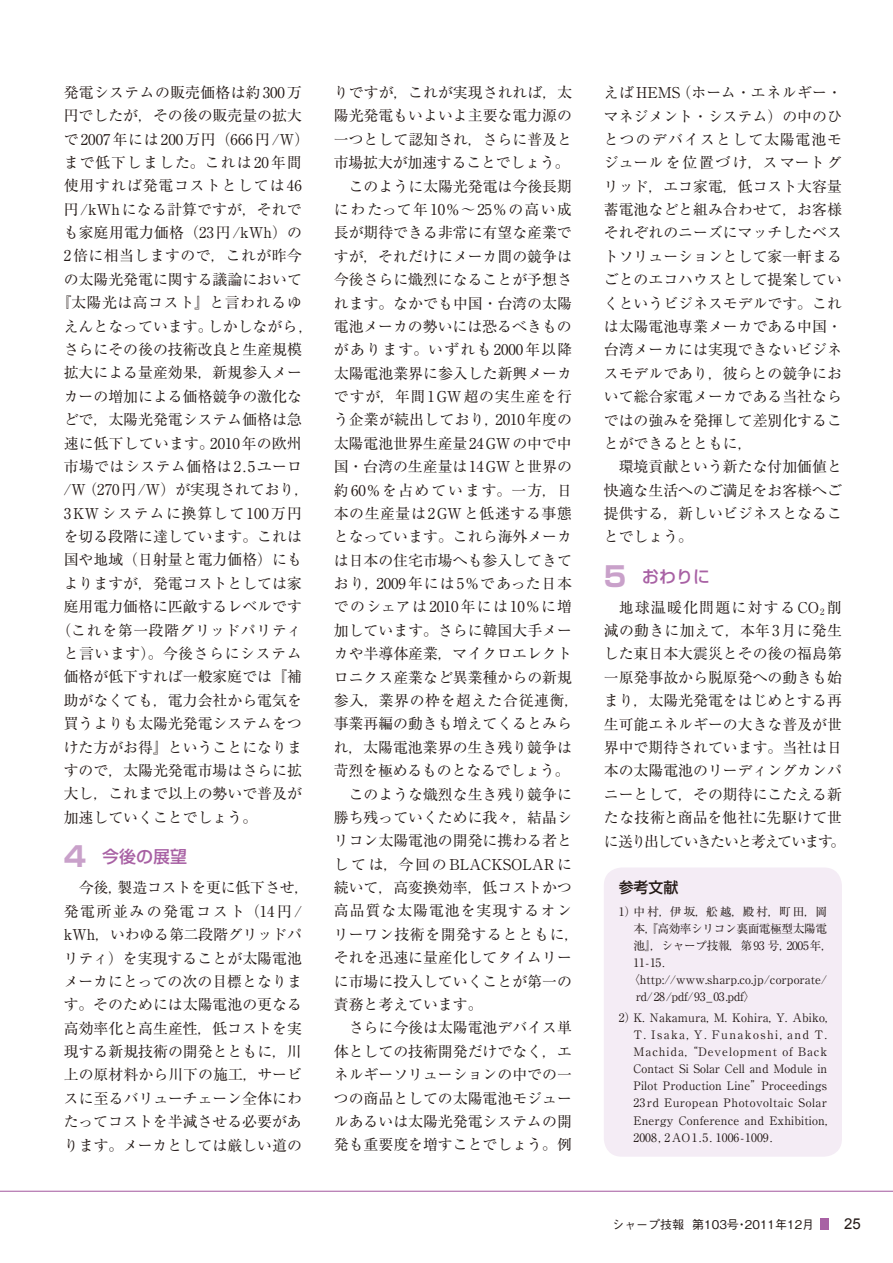
<style>
.page{position:relative;width:893px;height:1263px;background:#fff}
.page>*{position:absolute;margin:0;border:0;box-sizing:border-box;transform-origin:0 0}
.t1{font:500 16.95px "Shin Go Pro";color:#a861a4}
.t2{font:15px "Arial";color:#231916}
.t3{font:14.85px/23.4px "Ryumin Pro";color:#231916;text-align:justify}
.t4{font:14.85px "Ryumin Pro";letter-spacing:.035em;color:#231916}
.t5{font:14.85px "Ryumin Pro";letter-spacing:.04em;color:#231916}
.t6{font:14.85px "Ryumin Pro";letter-spacing:.09em;color:#231916}
.t7{font:14.85px "Ryumin Pro";letter-spacing:.065em;color:#231916}
.t8{font:14.85px "Ryumin Pro";letter-spacing:.045em;color:#231916}
.t9{font:14.85px "Ryumin Pro";letter-spacing:.05em;color:#231916}
.t10{font:14.85px "Ryumin Pro";letter-spacing:.03em;color:#231916}
.t11{font:14.85px "Ryumin Pro";letter-spacing:.085em;color:#231916}
.t12{font:14.85px "Ryumin Pro";letter-spacing:.13em;color:#231916}
.t13{font:14.85px "Ryumin Pro";letter-spacing:.08em;color:#231916}
.t14{font:14.85px "Ryumin Pro";letter-spacing:.075em;color:#231916}
.t15{font:500 14.85px "Shin Go Pro";color:#231916}
.t16{font:500 12px "Gothic BBB Pro";color:#231916}
.t17{font:11.7px/17px "Ryumin Pro";letter-spacing:.005em;color:#231916;text-align:justify}
.t18{font:11.7px "Ryumin Pro";letter-spacing:-.035em;color:#231916}
.s1{font-weight:700;font-size:27.6px;color:#c9a1ca}
</style>
<div class="page">
<div style="left:821px;top:1218px;width:8px;height:12px;background:#a861a4"></div>
<hr style="left:0;top:1191px;width:893px;height:1px;background:#a861a4">
<div style="left:604px;top:867px;width:238px;height:290px;background:#f4ecf5;border-radius:18px"></div>
<p class="t3" style="left:64px;top:80px;width:240px">発電システムの販売価格は約300万</p>
<p class="t3" style="left:64px;top:103px;width:240px">円でしたが，その後の販売量の拡大</p>
<p class="t5" style="left:64px;top:127px;width:247px">で2007年には200万円（666円/W）</p>
<p class="t13" style="left:64px;top:151px;width:240px">まで低下しました。これは20年間</p>
<p class="t14" style="left:64px;top:174px;width:240px">使用すれば発電コストとしては46</p>
<p class="t3" style="left:64px;top:196px;width:240px">円/kWhになる計算ですが，それで</p>
<p class="t3" style="left:64px;top:220px;width:240px">も家庭用電力価格（23円/kWh）の</p>
<p class="t4" style="left:64px;top:244px;width:240px">2倍に相当しますので，これが昨今</p>
<p class="t3" style="left:64px;top:267px;width:240px">の太陽光発電に関する議論において</p>
<p class="t4" style="left:56px;top:291px;width:247px">『太陽光は高コスト』と言われるゆ</p>
<p class="t3" style="left:64px;top:313px;width:240px">えんとなっています。しかしながら,</p>
<p class="t3" style="left:64px;top:337px;width:240px">さらにその後の技術改良と生産規模</p>
<p class="t3" style="left:64px;top:360px;width:240px">拡大による量産効果，新規参入メー</p>
<p class="t3" style="left:64px;top:383px;width:240px">カーの増加による価格競争の激化な</p>
<p class="t3" style="left:64px;top:407px;width:240px">どで，太陽光発電システム価格は急</p>
<p class="t3" style="left:64px;top:430px;width:240px">速に低下しています。2010年の欧州</p>
<p class="t10" style="left:64px;top:455px;width:240px">市場ではシステム価格は2.5ユーロ</p>
<p class="t3" style="left:64px;top:477px;width:247px">/W（270円/W）が実現されており，</p>
<p class="t11" style="left:64px;top:501px;width:240px">3KWシステムに換算して100万円</p>
<p class="t3" style="left:64px;top:524px;width:240px">を切る段階に達しています。これは</p>
<p class="t3" style="left:64px;top:547px;width:240px">国や地域（日射量と電力価格）にも</p>
<p class="t3" style="left:64px;top:570px;width:240px">よりますが，発電コストとしては家</p>
<p class="t3" style="left:64px;top:594px;width:240px">庭用電力価格に匹敵するレベルです</p>
<p class="t4" style="left:56px;top:618px;width:247px">（これを第一段階グリッドパリティ</p>
<p class="t8" style="left:64px;top:642px;width:240px">と言います）。今後さらにシステム</p>
<p class="t3" style="left:64px;top:664px;width:240px">価格が低下すれば一般家庭では『補</p>
<p class="t3" style="left:64px;top:687px;width:240px">助がなくても，電力会社から電気を</p>
<p class="t3" style="left:64px;top:711px;width:240px">買うよりも太陽光発電システムをつ</p>
<p class="t3" style="left:64px;top:734px;width:240px">けた方がお得』ということになりま</p>
<p class="t3" style="left:64px;top:758px;width:240px">すので，太陽光発電市場はさらに拡</p>
<p class="t3" style="left:64px;top:781px;width:240px">大し，これまで以上の勢いで普及が</p>
<p class="t3" style="left:64px;top:804px;width:195px">加速していくことでしょう。</p>
<p class="t1" style="left:64px;top:843px;width:125px"><span class="s1">4</span> 今後の展望</p>
<p class="t3" style="left:64px;top:875px;width:247px;text-align:left;text-indent:15px">今後，製造コストを更に低下させ，発電所並みの発電コスト（14円/ kWh，いわゆる第二段階グリッドパリティ）を実現することが太陽電池メーカにとっての次の目標となります。そのためには太陽電池の更なる高効率化と高生産性，低コストを実現する新規技術の開発とともに，川上の原材料から川下の施工，サービスに至るバリューチェーン全体にわたってコストを半減させる必要があります。メーカとしては厳しい道の</p>
<p class="t15" style="left:619px;top:875px;width:61px">参考文献</p>
<p class="t3" style="left:604px;top:80px;width:240px">えばHEMS（ホーム・エネルギー・マネジメント・システム）の中のひとつのデバイスとして太陽電池モジュールを位置づけ，スマートグリッド，エコ家電，低コスト大容量蓄電池などと組み合わせて，お客様それぞれのニーズにマッチしたベストソリューションとして家一軒まるごとのエコハウスとして提案していくというビジネスモデルです。これは太陽電池専業メーカである中国・台湾メーカには実現できないビジネスモデルであり，彼らとの競争において総合家電メーカである当社ならではの強みを発揮して差別化することができるとともに，</p>
<p class="t3" style="left:604px;top:454px;width:240px;text-indent:15px">環境貢献という新たな付加価値と快適な生活へのご満足をお客様へご提供する，新しいビジネスとなることでしょう。</p>
<p class="t1" style="left:604px;top:562px;width:108px"><span class="s1">5</span> おわりに</p>
<p class="t3" style="left:604px;top:594px;width:243px;text-align:left;text-indent:15px">地球温暖化問題に対するCO<sub>2</sub> 削減の動きに加えて，本年3月に発生した東日本大震災とその後の福島第一原発事故から脱原発への動きも始まり，太陽光発電をはじめとする再生可能エネルギーの大きな普及が世界中で期待されています。当社は日本の太陽電池のリーディングカンパニーとして，その期待にこたえる新たな技術と商品を他社に先駆けて世に送り出していきたいと考えています。</p>
<p class="t3" style="left:334px;top:80px;width:240px">りですが，これが実現されれば，太</p>
<p class="t3" style="left:334px;top:103px;width:240px">陽光発電もいよいよ主要な電力源の</p>
<p class="t3" style="left:334px;top:127px;width:240px">一つとして認知され，さらに普及と</p>
<p class="t3" style="left:334px;top:150px;width:237px">市場拡大が加速することでしょう。</p>
<p class="t3" style="left:349px;top:173px;width:225px">このように太陽光発電は今後長期</p>
<p class="t6" style="left:334px;top:198px;width:240px">にわたって年10%〜25%の高い成</p>
<p class="t3" style="left:334px;top:220px;width:240px">長が期待できる非常に有望な産業で</p>
<p class="t3" style="left:334px;top:243px;width:240px">すが，それだけにメーカ間の競争は</p>
<p class="t3" style="left:334px;top:267px;width:240px">今後さらに熾烈になることが予想さ</p>
<p class="t3" style="left:334px;top:290px;width:240px">れます。なかでも中国・台湾の太陽</p>
<p class="t3" style="left:334px;top:314px;width:240px">電池メーカの勢いには恐るべきもの</p>
<p class="t6" style="left:334px;top:338px;width:240px">があります。いずれも2000年以降</p>
<p class="t3" style="left:334px;top:360px;width:240px">太陽電池業界に参入した新興メーカ</p>
<p class="t8" style="left:334px;top:385px;width:240px">ですが，年間1GW超の実生産を行</p>
<p class="t3" style="left:334px;top:407px;width:240px">う企業が続出しており，2010年度の</p>
<p class="t3" style="left:334px;top:431px;width:240px">太陽電池世界生産量24GWの中で中</p>
<p class="t3" style="left:334px;top:454px;width:240px">国・台湾の生産量は14GWと世界の</p>
<p class="t12" style="left:334px;top:478px;width:240px">約60%を占めています。一方，日</p>
<p class="t5" style="left:334px;top:502px;width:240px">本の生産量は2GWと低迷する事態</p>
<p class="t3" style="left:334px;top:524px;width:240px">となっています。これら海外メーカ</p>
<p class="t3" style="left:334px;top:547px;width:240px">は日本の住宅市場へも参入してきて</p>
<p class="t9" style="left:334px;top:572px;width:240px">おり，2009年には5%であった日本</p>
<p class="t7" style="left:334px;top:595px;width:240px">でのシェアは2010年には10%に増</p>
<p class="t3" style="left:334px;top:618px;width:240px">加しています。さらに韓国大手メー</p>
<p class="t3" style="left:334px;top:641px;width:240px">カや半導体産業，マイクロエレクト</p>
<p class="t3" style="left:334px;top:664px;width:240px">ロニクス産業など異業種からの新規</p>
<p class="t5" style="left:334px;top:689px;width:247px">参入，業界の枠を超えた合従連衡，</p>
<p class="t3" style="left:334px;top:711px;width:240px">事業再編の動きも増えてくるとみら</p>
<p class="t3" style="left:334px;top:734px;width:240px">れ，太陽電池業界の生き残り競争は</p>
<p class="t3" style="left:334px;top:758px;width:237px">苛烈を極めるものとなるでしょう。</p>
<p class="t3" style="left:349px;top:781px;width:225px">このような熾烈な生き残り競争に</p>
<p class="t3" style="left:334px;top:805px;width:240px">勝ち残っていくために我々，結晶シ</p>
<p class="t3" style="left:334px;top:828px;width:240px">リコン太陽電池の開発に携わる者と</p>
<p class="t3" style="left:334px;top:851px;width:240px">しては，今回の BLACKSOLAR に</p>
<p class="t3" style="left:334px;top:875px;width:240px">続いて，高変換効率，低コストかつ</p>
<p class="t7" style="left:334px;top:899px;width:240px">高品質な太陽電池を実現するオン</p>
<p class="t4" style="left:334px;top:923px;width:247px">リーワン技術を開発するとともに，</p>
<p class="t3" style="left:334px;top:945px;width:240px">それを迅速に量産化してタイムリー</p>
<p class="t3" style="left:334px;top:968px;width:240px">に市場に投入していくことが第一の</p>
<p class="t3" style="left:334px;top:992px;width:150px">責務と考えています。</p>
<p class="t3" style="left:349px;top:1015px;width:225px">さらに今後は太陽電池デバイス単</p>
<p class="t3" style="left:334px;top:1038px;width:240px">体としての技術開発だけでなく，エ</p>
<p class="t3" style="left:334px;top:1062px;width:240px">ネルギーソリューションの中での一</p>
<p class="t3" style="left:334px;top:1085px;width:240px">つの商品としての太陽電池モジュー</p>
<p class="t3" style="left:334px;top:1109px;width:240px">ルあるいは太陽光発電システムの開</p>
<p class="t3" style="left:334px;top:1132px;width:240px">発も重要度を増すことでしょう。例</p>
<p class="t17" style="left:619px;top:902px;width:210px">1）中村，伊坂，舩越，殿村，町田，岡</p>
<p class="t18" style="left:634px;top:919px;width:195px">本，『高効率シリコン裏面電極型太陽電</p>
<p class="t18" style="left:634px;top:936px;width:201px">池』，シャープ技報，第93 号，2005年，</p>
<p class="t17" style="left:634px;top:953px;width:32px">11-15.</p>
<p class="t17" style="left:623px;top:970px;width:206px">　〈http://www.sharp.co.jp/corporate/</p>
<p class="t18" style="left:636px;top:987px;width:121px">rd/28/pdf/93_03.pdf〉</p>
<p class="t17" style="left:634px;top:1009px;width:195px;text-indent:-15px">2）K. Nakamura, M. Kohira, Y. Abiko, T. Isaka, Y. Funakoshi, and T.<br>Machida, “Development of Back Contact Si Solar Cell and Module in Pilot Production Line”Proceedings 23rd European Photovoltaic Solar Energy Conference and Exhibition, 2008, 2AO1.5. 1006-1009.</p>
<p class="t16" style="left:612px;top:1215px;width:204px">シャープ技報 第103号・2011年12月</p>
<p class="t2" style="left:844px;top:1214px;width:18px">25</p>
</div>
